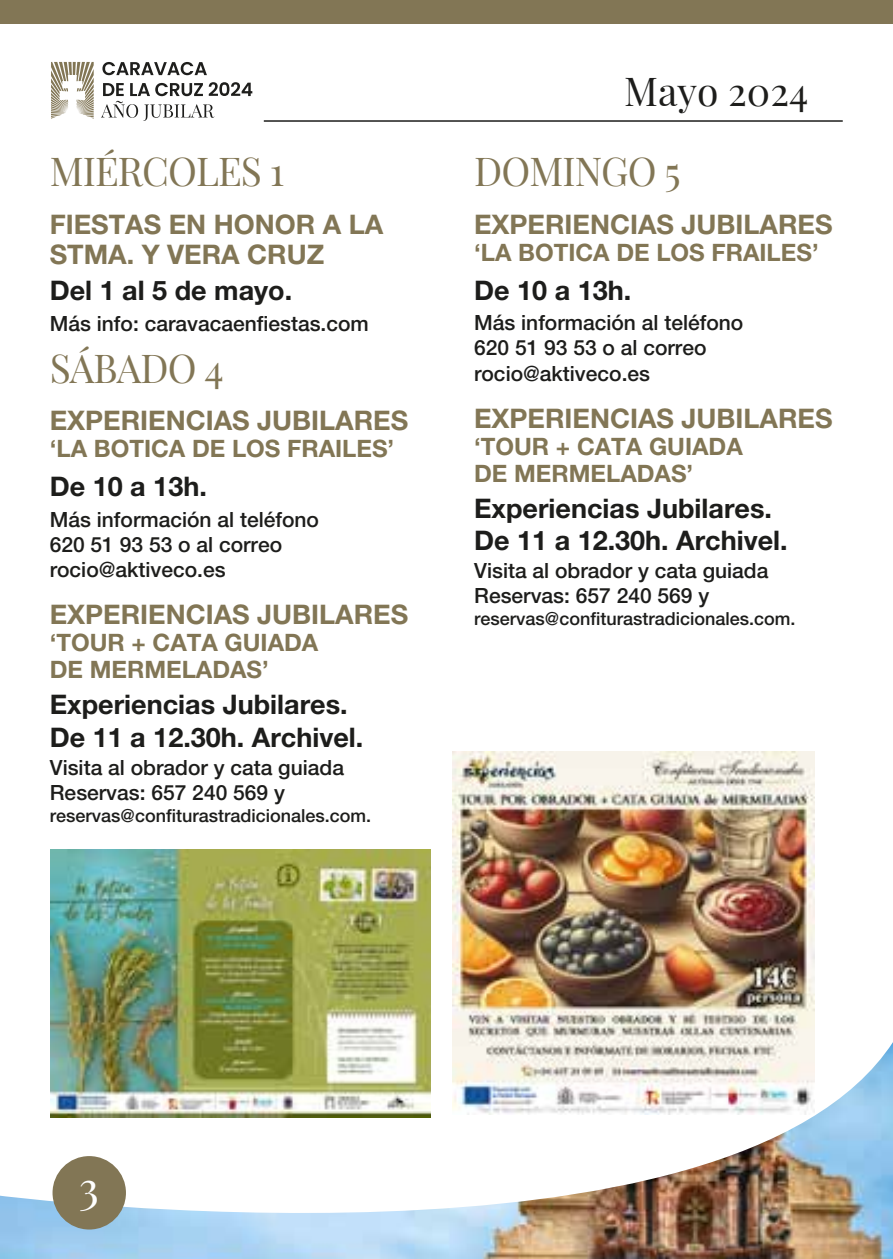
<style>
.page{position:relative;width:893px;height:1259px;background:#fff}
.page>*{position:absolute;margin:0;border:0;box-sizing:border-box;transform-origin:0 0}
.t1{font:44.7px "Playfair Display";color:#fff}
.t2{font:39px "Playfair Display";letter-spacing:-.025em;color:#827655}
.t3{font:39px "Playfair Display";color:#1d1d1b}
.t4{font:700 27px/32.4px "Helvetica Neue LT Std";color:#1d1d1b}
.t5{font:700 27px/30px "Helvetica Neue LT Std";color:#827655}
.t6{font:700 24px/27px "Helvetica Neue LT Std";color:#827655}
.t7{font:500 21px/25.2px "Helvetica Neue LT Std";color:#1d1d1b}
.t8{font:500 18px "Helvetica Neue LT Std";color:#1d1d1b}
</style>
<div class="page">
<div style="left:0;top:0;width:893px;height:24px;background:#827655"></div>
<svg style="left:51px;top:62px;width:43px;height:57px"></svg>
<svg style="left:102px;top:62px;width:105px;height:13px"></svg>
<svg style="left:101px;top:82px;width:151px;height:39px"></svg>
<hr style="left:264px;top:120px;width:579px;height:2px;background:#1d1d1b">
<img style="left:0;top:1042px;width:893px;height:217px">
<div style="left:53px;top:1156px;width:73px;height:73px;background:#827655;border-radius:50%"></div>
<img style="left:50px;top:850px;width:380px;height:267px">
<img style="left:452px;top:752px;width:363px;height:362px">
<h2 class="t2" style="left:50px;top:141px;width:236px">MIÉRCOLES 1</h2>
<p class="t5" style="left:50px;top:209px;width:335px">FIESTAS EN HONOR A LA<br>STMA. Y VERA CRUZ</p>
<p class="t4" style="left:50px;top:274px;width:244px">Del 1 al 5 de mayo.</p>
<p class="t7" style="left:50px;top:311px;width:321px">Más info: caravacaenfiestas.com</p>
<h2 class="t2" style="left:50px;top:338px;width:176px">SÁBADO 4</h2>
<p class="t5" style="left:50px;top:405px;width:360px">EXPERIENCIAS JUBILARES</p>
<p class="t6" style="left:50px;top:435px;width:346px">‘LA BOTICA DE LOS FRAILES’</p>
<p class="t4" style="left:50px;top:470px;width:159px">De 10 a 13h.</p>
<p class="t7" style="left:50px;top:507px;width:271px">Más información al teléfono<br>620 51 93 53 o al correo rocio@aktiveco.es</p>
<p class="t5" style="left:50px;top:599px;width:360px">EXPERIENCIAS JUBILARES</p>
<p class="t6" style="left:50px;top:629px;width:270px">‘TOUR + CATA GUIADA<br>DE MERMELADAS’</p>
<p class="t4" style="left:50px;top:688px;width:315px">Experiencias Jubilares.<br>De 11 a 12.30h. Archivel.</p>
<p class="t7" style="left:50px;top:754px;width:296px">Visita al obrador y cata guiada<br>Reservas: 657 240 569 y</p>
<p class="t8" style="left:50px;top:804px;width:323px">reservas@confiturastradicionales.com.</p>
<h2 class="t3" style="left:624px;top:61px;width:186px">Mayo 2024</h2>
<h2 class="t2" style="left:474px;top:141px;width:208px">DOMINGO 5</h2>
<p class="t5" style="left:474px;top:208px;width:360px">EXPERIENCIAS JUBILARES</p>
<p class="t6" style="left:474px;top:238px;width:346px">‘LA BOTICA DE LOS FRAILES’</p>
<p class="t4" style="left:474px;top:273px;width:159px">De 10 a 13h.</p>
<p class="t7" style="left:474px;top:310px;width:271px">Más información al teléfono<br>620 51 93 53 o al correo rocio@aktiveco.es</p>
<p class="t5" style="left:474px;top:402px;width:360px">EXPERIENCIAS JUBILARES</p>
<p class="t6" style="left:474px;top:432px;width:270px">‘TOUR + CATA GUIADA<br>DE MERMELADAS’</p>
<p class="t4" style="left:474px;top:491px;width:315px">Experiencias Jubilares.<br>De 11 a 12.30h. Archivel.</p>
<p class="t7" style="left:474px;top:558px;width:296px">Visita al obrador y cata guiada<br>Reservas: 657 240 569 y</p>
<p class="t8" style="left:474px;top:608px;width:323px">reservas@confiturastradicionales.com.</p>
<h1 class="t1" style="left:79px;top:1152px;width:22px">3</h1>
</div>
